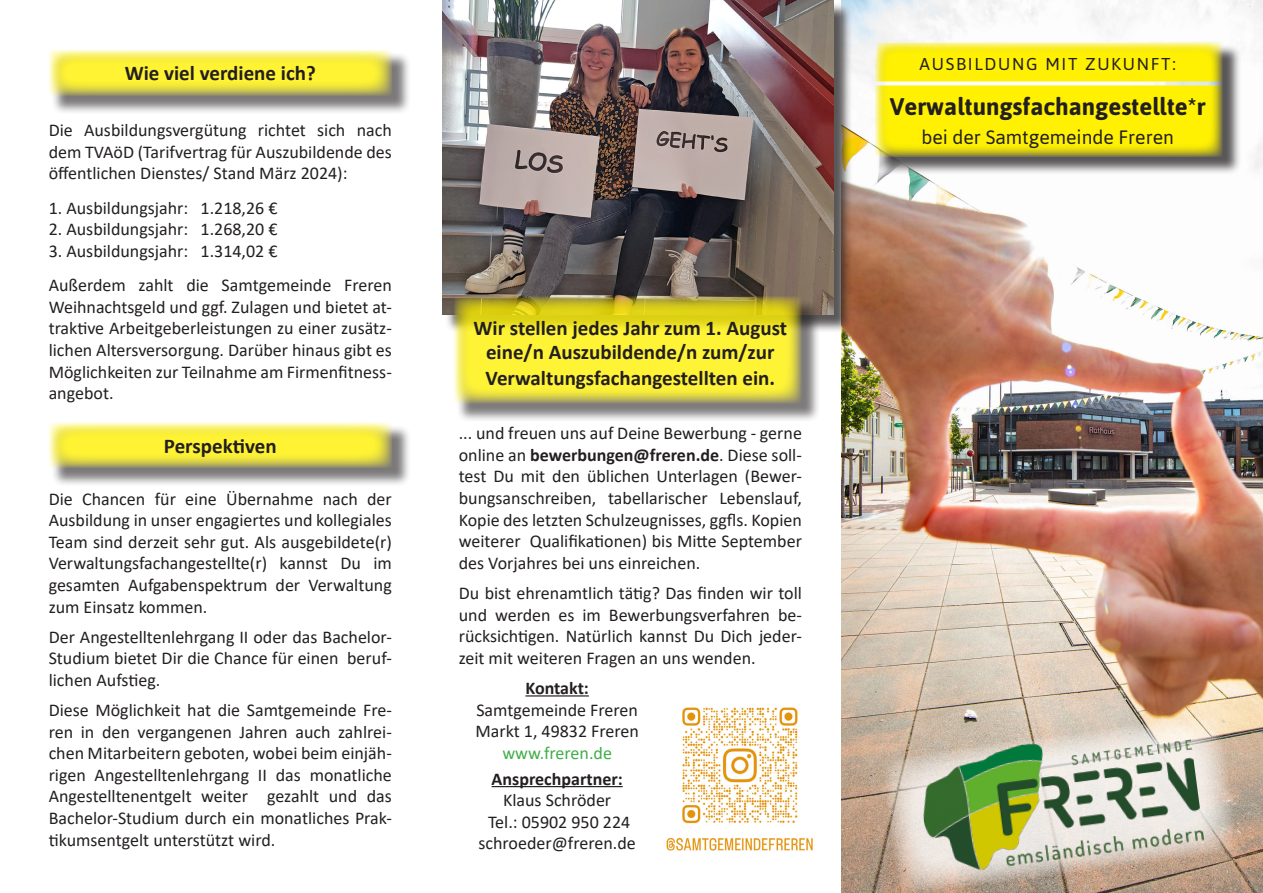
<style>
.page{position:relative;width:1263px;height:893px;background:#fff}
.page>*{position:absolute;margin:0;border:0;box-sizing:border-box;transform-origin:0 0}
.t1{font:700 24px "Asap";color:#231f20}
.t2{font:700 21px/24.6px "Calibri";color:#231f20;text-align:center}
.t3{font:19.35px "Asap";color:#231f20}
.t4{font:18px/21.6px "Calibri";color:#231f20;text-align:justify}
.t5{font:700 18px "Calibri";color:#231f20}
.t6{font:18px "Calibri";color:#40ae49}
.t7{font:17.1px "Asap";letter-spacing:.1em;color:#231f20}
.s1{font-weight:700}
</style>
<div class="page">
<div style="left:51px;top:424px;width:360px;height:63px;background:#231f20;opacity:.75"></div>
<svg style="left:49px;top:422px;width:343px;height:46px;background:#eee552"></svg>
<div style="left:51px;top:52px;width:360px;height:63px;background:#231f20;opacity:.75"></div>
<svg style="left:49px;top:50px;width:343px;height:46px;background:#ede44f"></svg>
<img style="left:841px;top:0;width:422px;height:893px">
<div style="left:877px;top:44px;width:364px;height:131px;background:#231f20;opacity:.75"></div>
<svg style="left:874px;top:43px;width:348px;height:113px;background:#f8eb15"></svg>
<hr style="left:525px;top:695px;width:64px;height:1px;background:#231f20">
<hr style="left:492px;top:786px;width:131px;height:1px;background:#231f20">
<img style="left:666px;top:707px;width:147px;height:144px">
<div style="left:445px;top:2px;width:408px;height:331px;background:#231f20;opacity:.75"></div>
<img style="left:443px;top:0;width:391px;height:314px">
<div style="left:456px;top:299px;width:365px;height:124px;background:#231f20;opacity:.75"></div>
<svg style="left:454px;top:297px;width:348px;height:107px;background:#e9dd36"></svg>
<img style="left:880px;top:713px;width:359px;height:180px">
<img style="left:916px;top:723px;width:288px;height:155px">
<p class="t2" style="left:125px;top:61px;width:193px">Wie viel verdiene ich?</p>
<p class="t4" style="left:49px;top:119px;width:345px">Die Ausbildungsvergütung richtet sich nach dem TVAöD (Tarifvertrag für Auszubildende des öffentlichen Dienstes/ Stand März 2024):</p>
<p class="t4" style="left:49px;top:196px;width:230px">1. Ausbildungsjahr: 1.218,26 €</p>
<p class="t4" style="left:49px;top:218px;width:230px">2. Ausbildungsjahr: 1.268,20 €</p>
<p class="t4" style="left:49px;top:233px;width:345px;line-height:34.3px">3. Ausbildungsjahr: 1.314,02 €<br>Außerdem zahlt die Samtgemeinde Freren</p>
<p class="t4" style="left:49px;top:295px;width:345px">Weihnachtsgeld und ggf. Zulagen und bietet at&shy;traktive Arbeitgeberleistungen zu einer zusätz&shy;lichen Altersversorgung. Darüber hinaus gibt es Möglichkeiten zur Teilnahme am Firmenfitness&shy;angebot.</p>
<p class="t2" style="left:164px;top:434px;width:114px">Perspektiven</p>
<p class="t4" style="left:49px;top:487px;width:345px">Die Chancen für eine Übernahme nach der Ausbildung in unser engagiertes und kollegiales Team sind derzeit sehr gut. Als ausgebildete(r)<br>Verwaltungsfachangestellte(r) kannst Du im gesamten Aufgabenspektrum der Verwaltung zum Einsatz kommen.</p>
<p class="t4" style="left:49px;top:625px;width:345px">Der Angestelltenlehrgang II oder das Bachelor-Studium bietet Dir die Chance für einen beruf&shy;lichen Aufstieg.</p>
<p class="t4" style="left:49px;top:699px;width:345px">Diese Möglichkeit hat die Samtgemeinde Fre&shy;ren in den vergangenen Jahren auch zahlrei&shy;chen Mitarbeitern geboten, wobei beim einjäh&shy;rigen Angestelltenlehrgang II das monatliche Angestelltenentgelt weiter gezahlt und das Bachelor-Studium durch ein monatliches Prak&shy;tikumsentgelt unterstützt wird.</p>
<p class="t2" style="left:473px;top:316px;width:315px">Wir stellen jedes Jahr zum 1. August eine/n Auszubildende/n zum/zur<br>Verwaltungsfachangestellten ein.</p>
<p class="t4" style="left:459px;top:422px;width:345px">... und freuen uns auf Deine Bewerbung - gerne online an <span class="s1">bewerbungen@freren.de</span>. Diese soll&shy;test Du mit den üblichen Unterlagen (Bewer&shy;bungsanschreiben, tabellarischer Lebenslauf, Kopie des letzten Schulzeugnisses, ggfls. Kopien weiterer Qualifikationen) bis Mitte September des Vorjahres bei uns einreichen.</p>
<p class="t4" style="left:459px;top:582px;width:345px">Du bist ehrenamtlich tätig? Das finden wir toll und werden es im Bewerbungsverfahren be&shy;rücksichtigen. Natürlich kannst Du Dich jeder&shy;zeit mit weiteren Fragen an uns wenden.</p>
<p class="t5" style="left:525px;top:675px;width:65px">Kontakt:</p>
<p class="t4" style="left:475px;top:698px;width:165px">Samtgemeinde Freren<br>Markt 1, 49832 Freren</p>
<p class="t6" style="left:502px;top:740px;width:111px">www.freren.de</p>
<p class="t5" style="left:492px;top:766px;width:133px">Ansprechpartner:</p>
<p class="t4" style="left:478px;top:789px;width:159px;text-align:center">Klaus Schröder<br>Tel.: 05902 950 224 schroeder@freren.de</p>
<p class="t7" style="left:919px;top:54px;width:258px">AUSBILDUNG MIT ZUKUNFT:</p>
<h1 class="t1" style="left:890px;top:93px;width:317px">Verwaltungsfachangestellte*r</h1>
<p class="t3" style="left:921px;top:126px;width:254px">bei der Samtgemeinde Freren</p>
</div>
